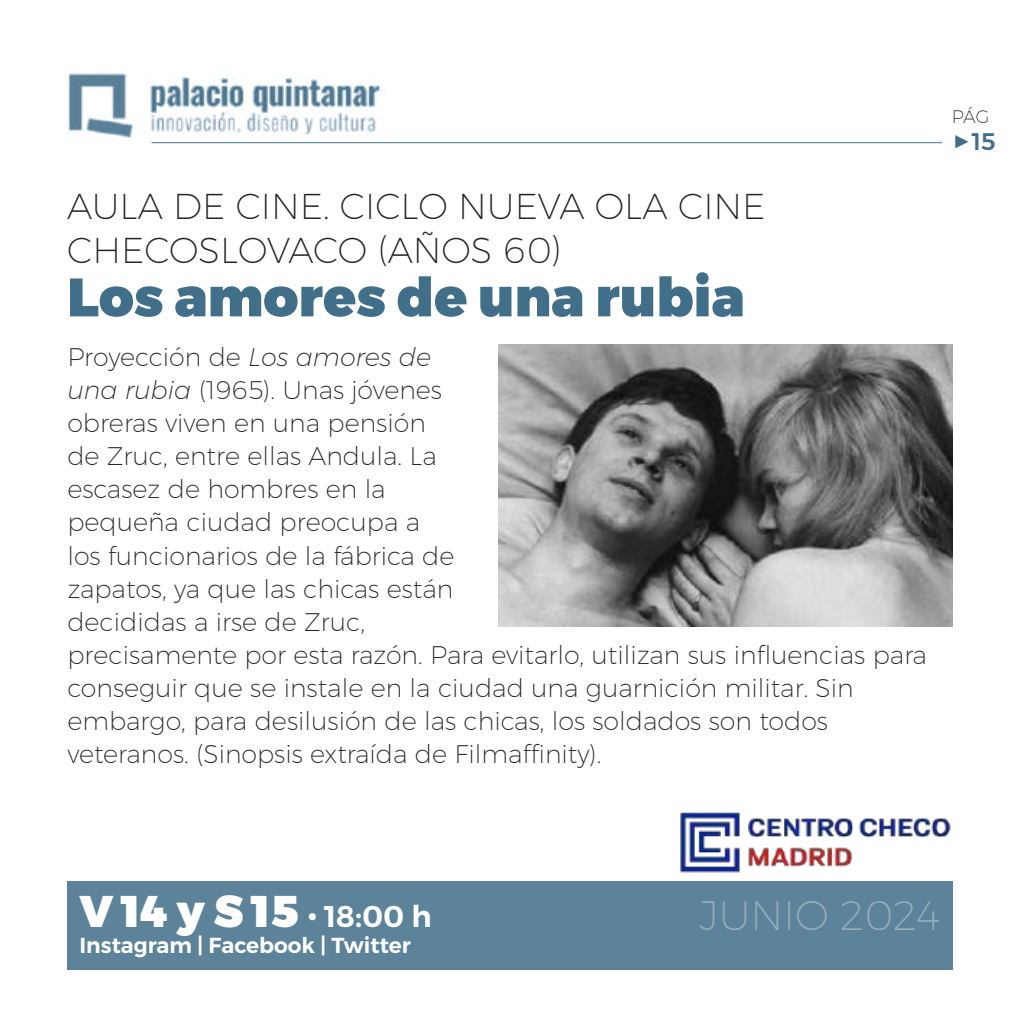
<style>
.page{position:relative;width:1021px;height:1021px;background:#fff}
.page>*{position:absolute;margin:0;border:0;box-sizing:border-box;transform-origin:0 0}
.t1{font:900 54px "Montserrat";color:#416f89}
.t2{font:900 44.4px "Montserrat";color:#fff}
.t3{font:200 41.1px "Montserrat";color:#93adbb}
.t4{font:200 36px/44.4px "Montserrat";color:#272526}
.t5{font:200 25.5px/33px "Montserrat";color:#272526}
.t6{font:500 24px "Montserrat";color:#416f89}
.t7{font:600 21.6px "Montserrat";color:#fff}
.t8{font:200 18px "Montserrat";color:#272526}
.s1{font-style:italic}
.s2{font-weight:800;font-size:31.2px}
.s3{font-weight:600;font-size:30px}
</style>
<div class="page">
<img style="left:68px;top:73px;width:316px;height:71px">
<div style="left:67px;top:881px;width:885px;height:88px;background:#5c8399"></div>
<hr style="left:151px;top:142px;width:790px;height:1px;background:#416f89">
<img style="left:680px;top:812px;width:271px;height:61px">
<img style="left:498px;top:344px;width:454px;height:282px">
<h3 class="t4" style="left:67px;top:186px;width:699px">AULA DE CINE. CICLO NUEVA OLA CINE<br>CHECOSLOVACO (AÑOS 60)</h3>
<h1 class="t1" style="left:67px;top:276px;width:679px">Los amores de una rubia</h1>
<p class="t5" style="left:67px;top:343px;width:861px">Proyección de <span class="s1">Los amores de<br>una rubia</span> (1965). Unas jóvenes<br>obreras viven en una pensión<br>de Zruc, entre ellas Andula. La<br>escasez de hombres en la<br>pequeña ciudad preocupa a<br>los funcionarios de la fábrica de<br>zapatos, ya que las chicas están<br>decididas a irse de Zruc,<br>precisamente por esta razón. Para evitarlo, utilizan sus influencias para conseguir que se instale en la ciudad una guarnición militar. Sin embargo, para desilusión de las chicas, los soldados son todos veteranos. (Sinopsis extraída de Filmaffinity).</p>
<p class="t8" style="left:951px;top:110px;width:39px">PÁG</p>
<p class="t6" style="left:951px;top:128px;width:46px"><span class="s2">▶</span>15</p>
<h2 class="t2" style="left:79px;top:894px;width:354px">V 14 y S 15 <span class="s3">• 18:00 h</span></h2>
<h3 class="t3" style="left:699px;top:899px;width:242px">JUNIO 2024</h3>
<p class="t7" style="left:79px;top:937px;width:333px">Instagram | Facebook | Twitter</p>
</div>
